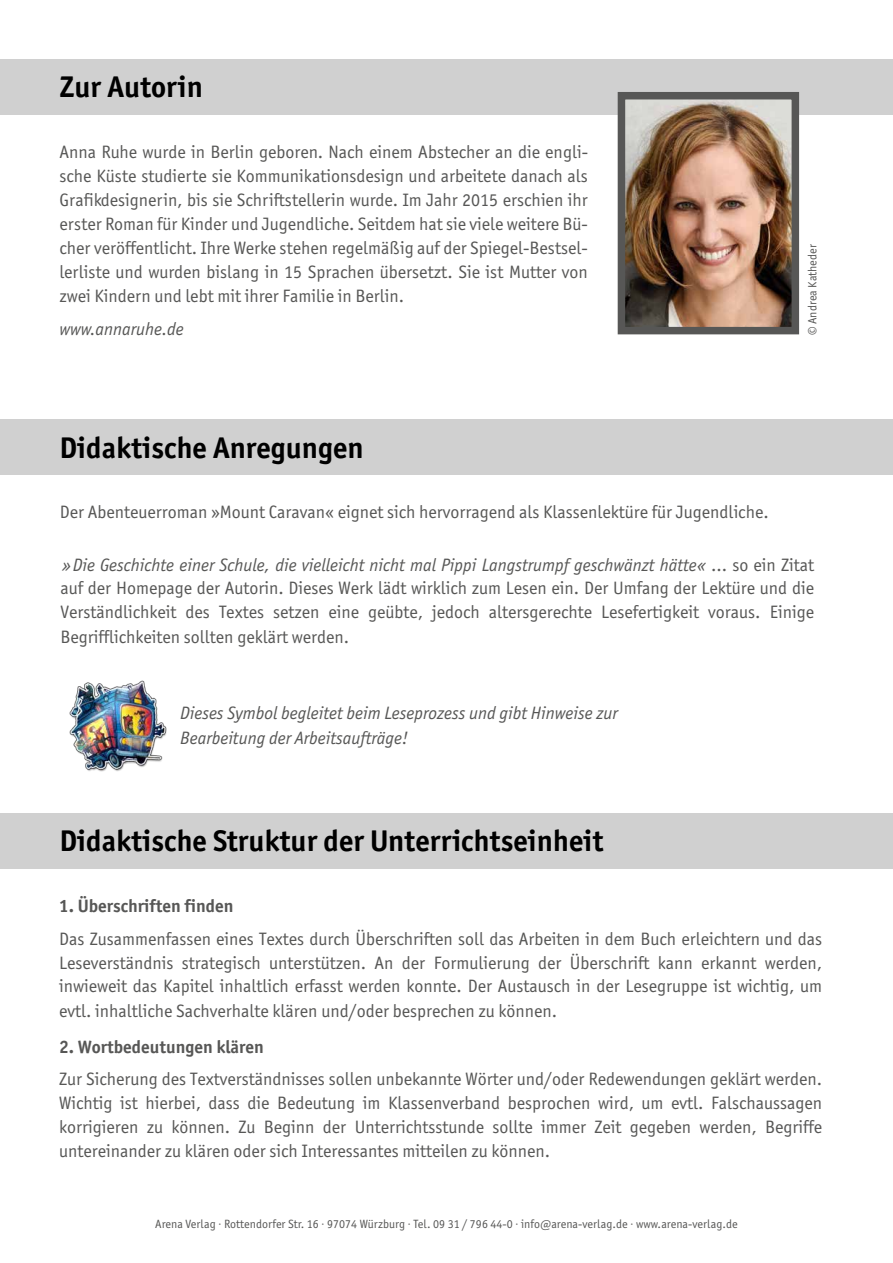
<style>
.page{position:relative;width:893px;height:1263px;background:#fff}
.page>*{position:absolute;margin:0;border:0;box-sizing:border-box;transform-origin:0 0}
.t1{font:700 30px "Officina Sans ITC Pro";color:#000}
.t2{font:18px/24px "Officina Sans ITC Pro";color:#575756;text-align:justify}
.t3{font:italic 18px/24.6px "Officina Sans ITC Pro";color:#575756}
.t4{font:700 18px "Officina Sans ITC Pro";color:#575756}
.t5{font:12px "Officina Sans ITC Pro";color:#575756}
.s1{font-style:italic}
</style>
<div class="page">
<div style="left:0;top:59px;width:893px;height:55px;background:#d0d0d0"></div>
<div style="left:0;top:419px;width:893px;height:56px;background:#d0d0d0"></div>
<img style="left:627px;top:101px;width:163px;height:224px">
<div style="left:618px;top:92px;width:181px;height:242px;border:8px solid #575756"></div>
<div style="left:0;top:813px;width:893px;height:55px;background:#d0d0d0"></div>
<img style="left:69px;top:680px;width:98px;height:92px">
<h1 class="t1" style="left:60px;top:69px;width:145px">Zur Autorin</h1>
<h1 class="t1" style="left:91px;top:69px;width:100px">m Autor</h1>
<p class="t2" style="left:60px;top:140px;width:530px">Anna Ruhe wurde in Berlin geboren. Nach einem Abstecher an die engli&shy;sche Küste studierte sie Kommunikationsdesign und arbeitete danach als Grafikdesignerin, bis sie Schriftstellerin wurde. Im Jahr 2015 erschien ihr erster Roman für Kinder und Jugendliche. Seitdem hat sie viele weitere Bü&shy;cher veröffentlicht. Ihre Werke stehen regelmäßig auf der Spiegel-Bestsel&shy;lerliste und wurden bislang in 15 Sprachen übersetzt. Sie ist Mutter von zwei Kindern und lebt mit ihrer Familie in Berlin.</p>
<p class="t3" style="left:60px;top:317px;width:126px">www.annaruhe.de</p>
<h1 class="t1" style="left:60px;top:429px;width:306px">Didaktische Anregungen</h1>
<p class="t5" style="left:805px;top:335px;width:92px;rotate:-90deg">© Andrea Katheder</p>
<p class="t2" style="left:60px;top:500px;width:710px">Der Abenteuerroman »Mount Caravan« eignet sich hervorragend als Klassenlektüre für Jugendliche.</p>
<p class="t2" style="left:61px;top:552px;width:755px"><span class="s1">»Die Geschichte einer Schule, die vielleicht nicht mal Pippi Langstrumpf geschwänzt hätte«</span> … so ein Zitat auf der Homepage der Autorin. Dieses Werk lädt wirklich zum Lesen ein. Der Umfang der Lektüre und die Verständlichkeit des Textes setzen eine geübte, jedoch altersgerechte Lesefertigkeit voraus. Einige Begrifflichkeiten sollten geklärt werden.</p>
<p class="t3" style="left:180px;top:701px;width:439px">Dieses Symbol begleitet beim Leseprozess und gibt Hinweise zur<br>Bearbeitung der Arbeitsaufträge!</p>
<h1 class="t1" style="left:60px;top:822px;width:545px">Didaktische Struktur der Unterrichtseinheit</h1>
<p class="t4" style="left:59px;top:895px;width:176px">1. Überschriften finden</p>
<p class="t2" style="left:59px;top:926px;width:765px">Das Zusammenfassen eines Textes durch Überschriften soll das Arbeiten in dem Buch erleichtern und das Leseverständnis strategisch unterstützen. An der Formulierung der Überschrift kann erkannt werden, inwieweit das Kapitel inhaltlich erfasst werden konnte. Der Austausch in der Lesegruppe ist wichtig, um evtl. inhaltliche Sachverhalte klären und/oder besprechen zu können.</p>
<p class="t4" style="left:59px;top:1036px;width:206px">2. Wortbedeutungen klären</p>
<p class="t2" style="left:59px;top:1067px;width:765px">Zur Sicherung des Textverständnisses sollen unbekannte Wörter und/oder Redewendungen geklärt werden.<br>Wichtig ist hierbei, dass die Bedeutung im Klassenverband besprochen wird, um evtl. Falschaussagen korrigieren zu können. Zu Beginn der Unterrichtsstunde sollte immer Zeit gegeben werden, Begriffe untereinander zu klären oder sich Interessantes mitteilen zu können.</p>
<p class="t5" style="left:155px;top:1217px;width:584px">Arena Verlag · Rottendorfer Str. 16 · 97074 Würzburg · Tel. 09 31 / 796 44-0 · info@arena-verlag.de · www.arena-verlag.de</p>
</div>
